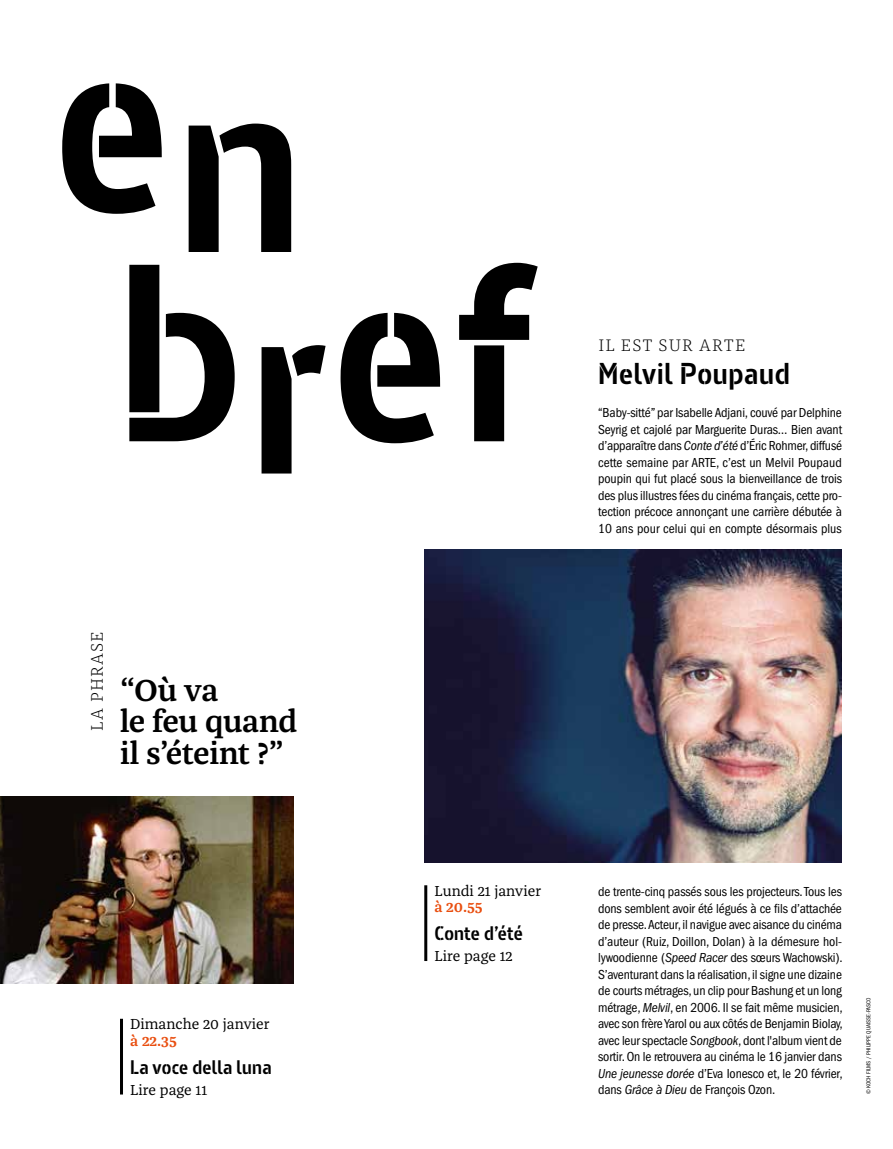
<style>
.page{position:relative;width:893px;height:1149px;background:#fff}
.page>*{position:absolute;margin:0;border:0;box-sizing:border-box;transform-origin:0 0}
.t1{font:600 31.5px/31.5px "Franziska OT";letter-spacing:-.015em;color:#000}
.t2{font:700 30px "Barna Stencil";letter-spacing:.02em;color:#000}
.t3{font:700 19.5px "Barna Stencil";letter-spacing:.01em;color:#000}
.t4{font:300 17.25px "Franziska OT";letter-spacing:.07em;color:#000}
.t5{font:15px "Franziska OT";color:#000}
.t6{font:600 15px "Franziska OT";color:#e94e0f}
.t7{font:condensed 13.5px/16.5px "ITC Franklin Gothic Std";letter-spacing:-.01em;color:#000;text-align:justify}
.t8{font:condensed 6px "ITC Franklin Gothic Std";color:#000}
.s1{font-style:italic}
</style>
<div class="page">
<svg style="left:129px;top:263px;width:409px;height:210px"></svg>
<svg style="left:189px;top:123px;width:102px;height:129px"></svg>
<svg style="left:62px;top:83px;width:100px;height:131px"></svg>
<hr style="left:120px;top:1018px;width:3px;height:76px;background:#000">
<hr style="left:424px;top:885px;width:3px;height:75px;background:#000">
<img style="left:0;top:796px;width:294px;height:187px">
<img style="left:424px;top:549px;width:418px;height:313px">
<p class="t4" style="left:87px;top:730px;width:101px;rotate:-90deg">LA PHRASE</p>
<h1 class="t1" style="left:120px;top:674px;width:179px">“Où va<br>le feu quand il s’éteint ?”</h1>
<p class="t5" style="left:130px;top:1015px;width:141px">Dimanche 20 janvier</p>
<p class="t6" style="left:130px;top:1031px;width:48px">à 22.35</p>
<h3 class="t3" style="left:130px;top:1054px;width:143px">La voce della luna</h3>
<p class="t5" style="left:130px;top:1080px;width:79px">Lire page 11</p>
<p class="t4" style="left:598px;top:335px;width:149px">IL EST SUR ARTE</p>
<h2 class="t2" style="left:598px;top:355px;width:193px">Melvil Poupaud</h2>
<p class="t7" style="left:598px;top:404px;width:245px">“Baby-sitté” par Isabelle Adjani, couvé par Delphine Seyrig et cajolé par Marguerite Duras… Bien avant d’apparaître dans <span class="s1">Conte d’été</span> d’Éric Rohmer, diffusé cette semaine par ARTE, c’est un Melvil Poupaud poupin qui fut placé sous la bienveillance de trois des plus illustres fées du cinéma français, cette pro&shy;tection précoce annonçant une carrière débutée à 10 ans pour celui qui en compte désormais plus</p>
<p class="t5" style="left:434px;top:881px;width:108px">Lundi 21 janvier</p>
<p class="t6" style="left:434px;top:898px;width:50px">à 20.55</p>
<h3 class="t3" style="left:434px;top:921px;width:90px">Conte d’été</h3>
<p class="t5" style="left:434px;top:947px;width:80px">Lire page 12</p>
<p class="t7" style="left:598px;top:883px;width:246px">de trente-cinq passés sous les projecteurs. Tous les dons semblent avoir été légués à ce fils d’attachée de presse. Acteur, il navigue avec aisance du cinéma d’auteur (Ruiz, Doillon, Dolan) à la démesure hol&shy;lywoodienne (<span class="s1">Speed Racer</span> des sœurs Wachowski).<br>S’aventurant dans la réalisation, il signe une dizaine de courts métrages, un clip pour Bashung et un long métrage, <span class="s1">Melvil</span>, en 2006. Il se fait même musicien, avec son frère Yarol ou aux côtés de Benjamin Biolay, avec leur spectacle <span class="s1">Songbook</span>, dont l'album vient de sortir. On le retrouvera au cinéma le 16 janvier dans <span class="s1">Une jeunesse dorée</span> d’Eva Ionesco et, le 20 février, dans <span class="s1">Grâce à Dieu</span> de François Ozon.</p>
<p class="t8" style="left:865px;top:1093px;width:98px;rotate:-90deg">© KOCH FILMS / PHILIPPE QUAISSE-PASCO</p>
</div>
